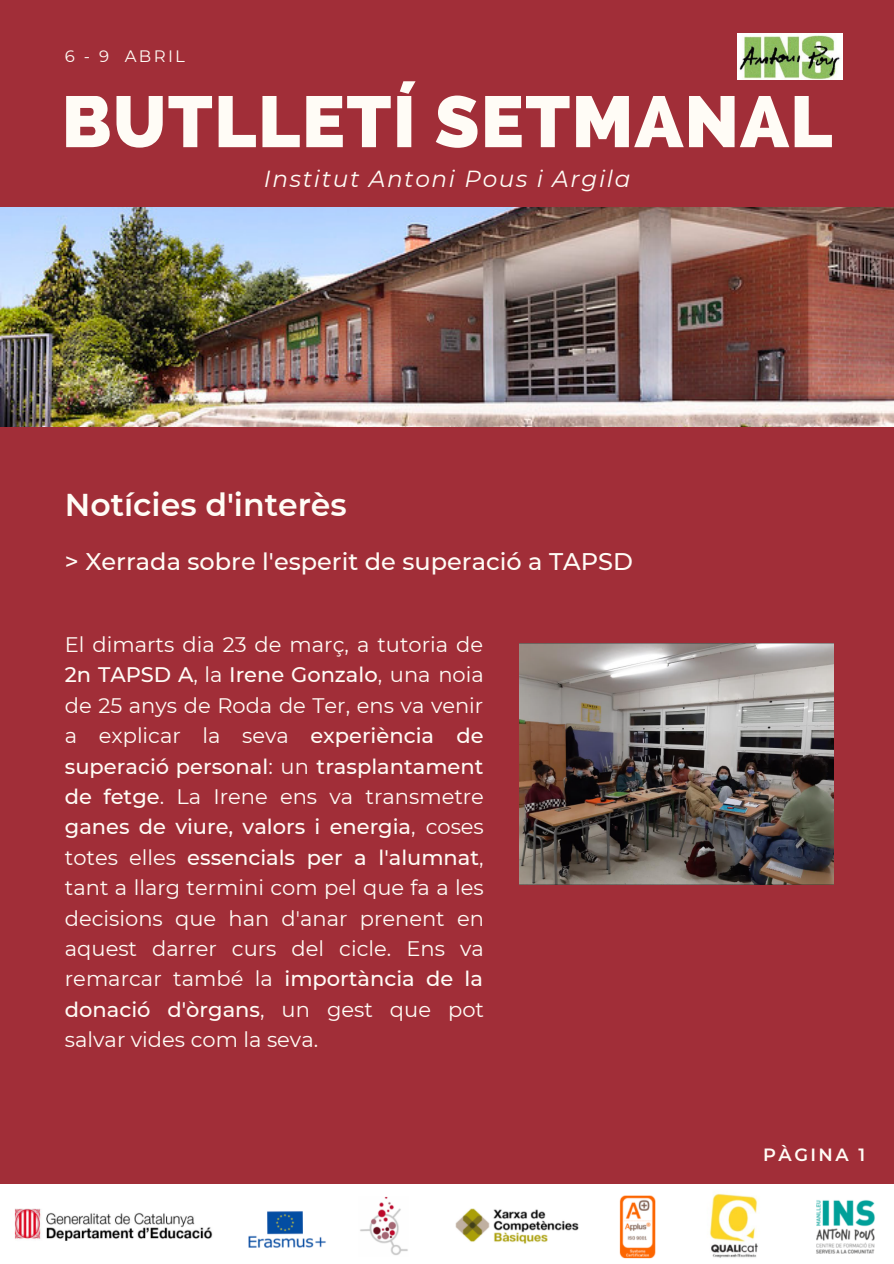
<style>
.page{position:relative;width:894px;height:1264px;background:#fff}
.page>*{position:absolute;margin:0;border:0;box-sizing:border-box;transform-origin:0 0}
.t1{font:800 72px "Raleway";letter-spacing:.02em;color:#fffcf6}
.t2{font:600 31.5px "Montserrat";color:#fffcf6}
.t3{font:500 24px "Montserrat";color:#fffcf6}
.t4{font:italic 23.25px "Montserrat";letter-spacing:.07em;color:#fffcf6}
.t5{font:21px/30.5px "Montserrat";color:#fffcf6;text-align:justify}
.t6{font:600 17.7px "Montserrat";letter-spacing:.14em;color:#fffcf6}
.t7{font:16.5px "Montserrat";letter-spacing:.14em;color:#fffcf6}
.s1{font-weight:500}
</style>
<div class="page">
<div style="left:0;top:0;width:893px;height:1184px;background:#a12e38"></div>
<img style="left:0;top:207px;width:893px;height:219px">
<img style="left:737px;top:34px;width:105px;height:46px">
<img style="left:14px;top:1193px;width:861px;height:66px">
<img style="left:519px;top:643px;width:313px;height:241px">
<p class="t7" style="left:65px;top:46px;width:122px">6 - 9 ABRIL</p>
<p class="t1" style="left:62px;top:79px;width:772px">BUTLLETÍ SETMANAL</p>
<p class="t4" style="left:264px;top:165px;width:368px">Institut Antoni Pous i Argila</p>
<p class="t2" style="left:65px;top:486px;width:283px">Notícies d'interès</p>
<p class="t3" style="left:65px;top:547px;width:569px">&gt; Xerrada sobre l'esperit de superació a TAPSD</p>
<p class="t5" style="left:65px;top:629px;width:420px">El dimarts dia 23 de març, a tutoria de <span class="s1">2n TAPSD A</span>, la <span class="s1">Irene Gonzalo</span>, una noia de 25 anys de Roda de Ter, ens va venir a explicar la seva <span class="s1">experiència de superació personal</span>: un <span class="s1">trasplantament de fetge</span>. La Irene ens va transmetre <span class="s1">ganes de viure, valors i energia</span>, coses totes elles <span class="s1">essencials per a l'alumnat</span>, tant a llarg termini com pel que fa a les decisions que han d'anar prenent en aquest darrer curs del cicle. Ens va remarcar també la <span class="s1">importància de la donació d'òrgans</span>, un gest que pot salvar vides com la seva.</p>
<p class="t6" style="left:763px;top:1143px;width:104px">PÀGINA 1</p>
</div>
